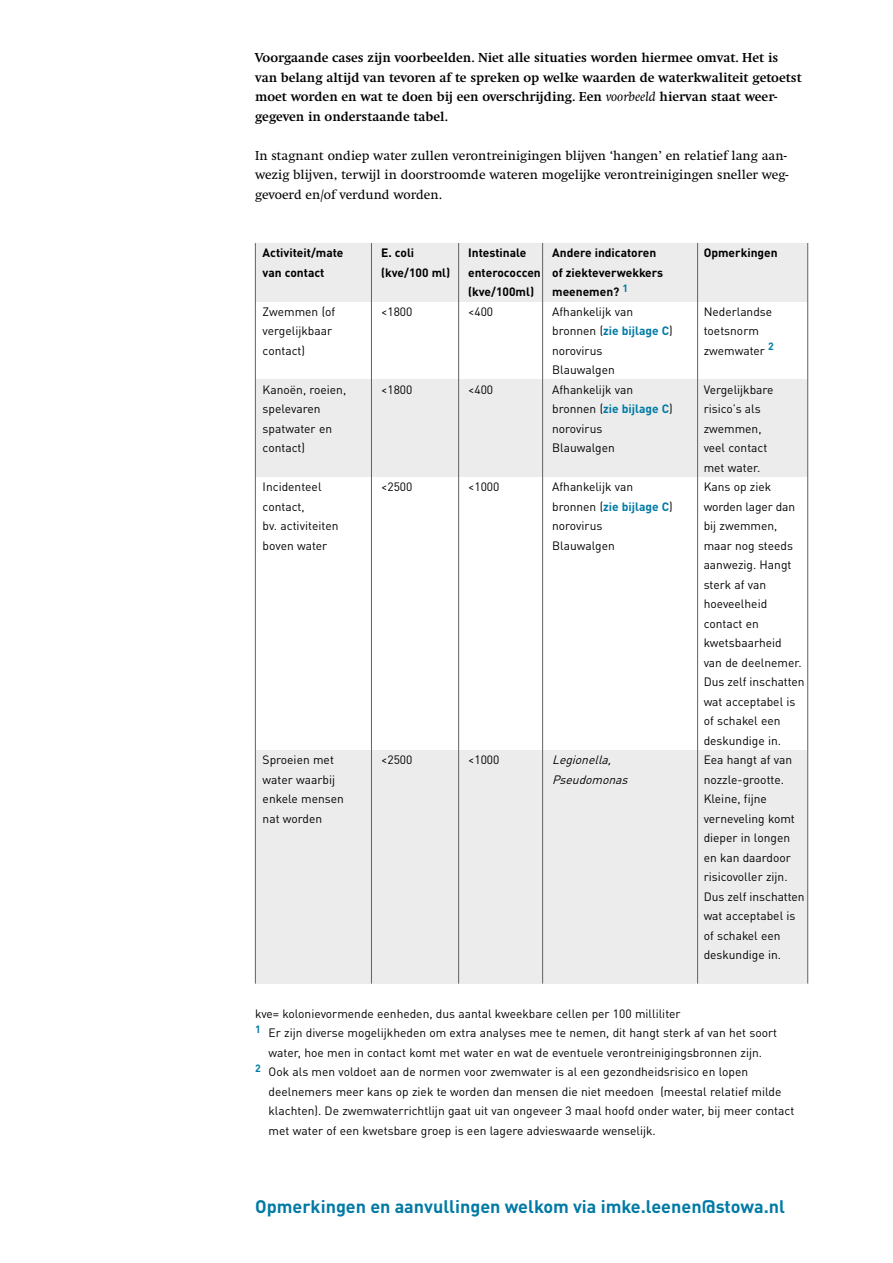
<style>
.page{position:relative;width:893px;height:1263px;background:#fff}
.page>*{position:absolute;margin:0;border:0;box-sizing:border-box;transform-origin:0 0}
.t1{font:700 18px "DIN Pro";color:#007aa5}
.t2{font:700 13.5px/19.5px "Swift";color:#000}
.t3{font:13.5px/19.5px "Swift";color:#000}
.t4{font:12px/19.5px "DIN Pro";color:#000}
.t5{font:700 12px/19.5px "DIN Pro";color:#000}
.t6{font:700 12px "DIN Pro";color:#007aa5}
.t7{font:italic 12px "DIN Pro";color:#000}
.s1{font-weight:400;font-style:italic}
.s2{font-weight:400;color:#000}
</style>
<div class="page">
<div style="left:255px;top:243px;width:553px;height:58px;background:#ececec"></div>
<div style="left:255px;top:380px;width:553px;height:97px;background:#ececec"></div>
<div style="left:255px;top:750px;width:553px;height:233px;background:#ececec"></div>
<hr style="left:255px;top:243px;width:1px;height:740px;background:#626261">
<hr style="left:807px;top:243px;width:1px;height:740px;background:#626261">
<hr style="left:371px;top:243px;width:1px;height:740px;background:#626261">
<hr style="left:458px;top:243px;width:1px;height:740px;background:#626261">
<hr style="left:542px;top:243px;width:1px;height:740px;background:#626261">
<hr style="left:697px;top:243px;width:1px;height:740px;background:#626261">
<p class="t2" style="left:255px;top:48px;width:548px">Voorgaande cases zijn voorbeelden. Niet alle situaties worden hiermee omvat. Het is van belang altijd van tevoren af te spreken op welke waarden de waterkwaliteit getoetst moet worden en wat te doen bij een overschrijding. Een <span class="s1">voorbeeld</span> hiervan staat weer&shy;gegeven in onderstaande tabel.</p>
<p class="t3" style="left:255px;top:146px;width:535px">In stagnant ondiep water zullen verontreinigingen blijven ‘hangen’ en relatief lang aan&shy;wezig blijven, terwijl in doorstroomde wateren mogelijke verontreinigingen sneller weg&shy;gevoerd en/of verdund worden.</p>
<p class="t5" style="left:263px;top:242px;width:82px">Activiteit/mate</p>
<p class="t5" style="left:381px;top:242px;width:35px">E. coli</p>
<p class="t5" style="left:468px;top:242px;width:60px">Intestinale</p>
<p class="t5" style="left:552px;top:242px;width:106px">Andere indicatoren</p>
<p class="t5" style="left:704px;top:242px;width:76px">Opmerkingen</p>
<p class="t5" style="left:263px;top:262px;width:63px">van contact</p>
<p class="t5" style="left:381px;top:262px;width:70px">(kve/100 ml)</p>
<p class="t5" style="left:468px;top:262px;width:197px">enterococcen of ziekteverwekkers (kve/100ml)</p>
<p class="t5" style="left:552px;top:281px;width:78px">meenemen? <sup>1</sup></p>
<p class="t4" style="left:263px;top:301px;width:74px">Zwemmen (of</p>
<p class="t4" style="left:381px;top:301px;width:33px">&lt;1800</p>
<p class="t4" style="left:468px;top:301px;width:27px">&lt;400</p>
<p class="t4" style="left:552px;top:301px;width:82px">Afhankelijk van</p>
<p class="t4" style="left:704px;top:301px;width:70px">Nederlandse</p>
<p class="t4" style="left:263px;top:320px;width:71px">vergelijkbaar</p>
<p class="t6" style="left:552px;top:321px;width:122px"><span class="s2">bronnen (</span>zie bijlage C<span class="s2">)</span></p>
<p class="t4" style="left:704px;top:320px;width:57px">toetsnorm</p>
<p class="t4" style="left:263px;top:340px;width:44px">contact)</p>
<p class="t4" style="left:552px;top:340px;width:52px">norovirus</p>
<p class="t4" style="left:704px;top:340px;width:72px">zwemwater <sup>2</sup></p>
<p class="t4" style="left:552px;top:359px;width:64px">Blauwalgen</p>
<p class="t4" style="left:263px;top:379px;width:85px">Kanoën, roeien,</p>
<p class="t4" style="left:381px;top:379px;width:33px">&lt;1800</p>
<p class="t4" style="left:468px;top:379px;width:27px">&lt;400</p>
<p class="t4" style="left:552px;top:379px;width:82px">Afhankelijk van</p>
<p class="t4" style="left:704px;top:379px;width:71px">Vergelijkbare</p>
<p class="t4" style="left:263px;top:398px;width:59px">spelevaren</p>
<p class="t6" style="left:552px;top:399px;width:122px"><span class="s2">bronnen (</span>zie bijlage C<span class="s2">)</span></p>
<p class="t4" style="left:704px;top:398px;width:59px">risico’s als</p>
<p class="t4" style="left:263px;top:418px;width:71px">spatwater en</p>
<p class="t4" style="left:552px;top:418px;width:52px">norovirus</p>
<p class="t4" style="left:704px;top:418px;width:59px">zwemmen,</p>
<p class="t4" style="left:263px;top:437px;width:44px">contact)</p>
<p class="t4" style="left:552px;top:437px;width:64px">Blauwalgen</p>
<p class="t4" style="left:704px;top:437px;width:65px">veel contact met water.</p>
<p class="t4" style="left:263px;top:476px;width:60px">Incidenteel</p>
<p class="t4" style="left:381px;top:476px;width:33px">&lt;2500</p>
<p class="t4" style="left:468px;top:476px;width:33px">&lt;1000</p>
<p class="t4" style="left:552px;top:476px;width:82px">Afhankelijk van</p>
<p class="t4" style="left:704px;top:476px;width:69px">Kans op ziek</p>
<p class="t4" style="left:263px;top:496px;width:44px">contact,</p>
<p class="t6" style="left:552px;top:497px;width:122px"><span class="s2">bronnen (</span>zie bijlage C<span class="s2">)</span></p>
<p class="t4" style="left:704px;top:496px;width:93px">worden lager dan</p>
<p class="t4" style="left:263px;top:515px;width:77px">bv. activiteiten</p>
<p class="t4" style="left:552px;top:515px;width:52px">norovirus</p>
<p class="t4" style="left:704px;top:515px;width:75px">bij zwemmen,</p>
<p class="t4" style="left:263px;top:535px;width:66px">boven water</p>
<p class="t4" style="left:552px;top:535px;width:64px">Blauwalgen</p>
<p class="t4" style="left:704px;top:535px;width:103px">maar nog steeds aanwezig. Hangt sterk af van hoeveelheid contact en kwetsbaarheid<br>van de deelnemer.<br>Dus zelf inschatten wat acceptabel is of schakel een deskundige in.</p>
<p class="t4" style="left:263px;top:749px;width:73px">Sproeien met</p>
<p class="t4" style="left:381px;top:749px;width:33px">&lt;2500</p>
<p class="t4" style="left:468px;top:749px;width:33px">&lt;1000</p>
<p class="t7" style="left:552px;top:751px;width:65px">Legionella,</p>
<p class="t4" style="left:704px;top:749px;width:90px">Eea hangt af van</p>
<p class="t4" style="left:263px;top:769px;width:74px">water waarbij</p>
<p class="t7" style="left:552px;top:770px;width:81px">Pseudomonas</p>
<p class="t4" style="left:704px;top:769px;width:82px">nozzle-grootte.</p>
<p class="t4" style="left:263px;top:788px;width:83px">enkele mensen</p>
<p class="t4" style="left:704px;top:788px;width:65px">Kleine, fijne</p>
<p class="t4" style="left:263px;top:808px;width:61px">nat worden</p>
<p class="t4" style="left:704px;top:808px;width:103px">verneveling komt dieper in longen en kan daardoor risicovoller zijn.<br>Dus zelf inschatten wat acceptabel is of schakel een deskundige in.</p>
<p class="t4" style="left:255px;top:1003px;width:427px">kve= kolonievormende eenheden, dus aantal kweekbare cellen per 100 milliliter</p>
<p class="t4" style="left:255px;top:1022px;width:524px"><sup>1</sup> Er zijn diverse mogelijkheden om extra analyses mee te nemen, dit hangt sterk af van het soort</p>
<p class="t4" style="left:269px;top:1042px;width:495px">water, hoe men in contact komt met water en wat de eventuele verontreinigingsbronnen zijn.</p>
<p class="t4" style="left:255px;top:1061px;width:494px"><sup>2</sup> Ook als men voldoet aan de normen voor zwemwater is al een gezondheidsrisico en lopen</p>
<p class="t4" style="left:269px;top:1081px;width:514px">deelnemers meer kans op ziek te worden dan mensen die niet meedoen (meestal relatief milde</p>
<p class="t4" style="left:269px;top:1100px;width:527px">klachten). De zwemwaterrichtlijn gaat uit van ongeveer 3 maal hoofd onder water, bij meer contact</p>
<p class="t4" style="left:269px;top:1120px;width:389px">met water of een kwetsbare groep is een lagere advieswaarde wenselijk.</p>
<h1 class="t1" style="left:255px;top:1192px;width:531px">Opmerkingen en aanvullingen welkom via imke.leenen@stowa.nl</h1>
</div>
